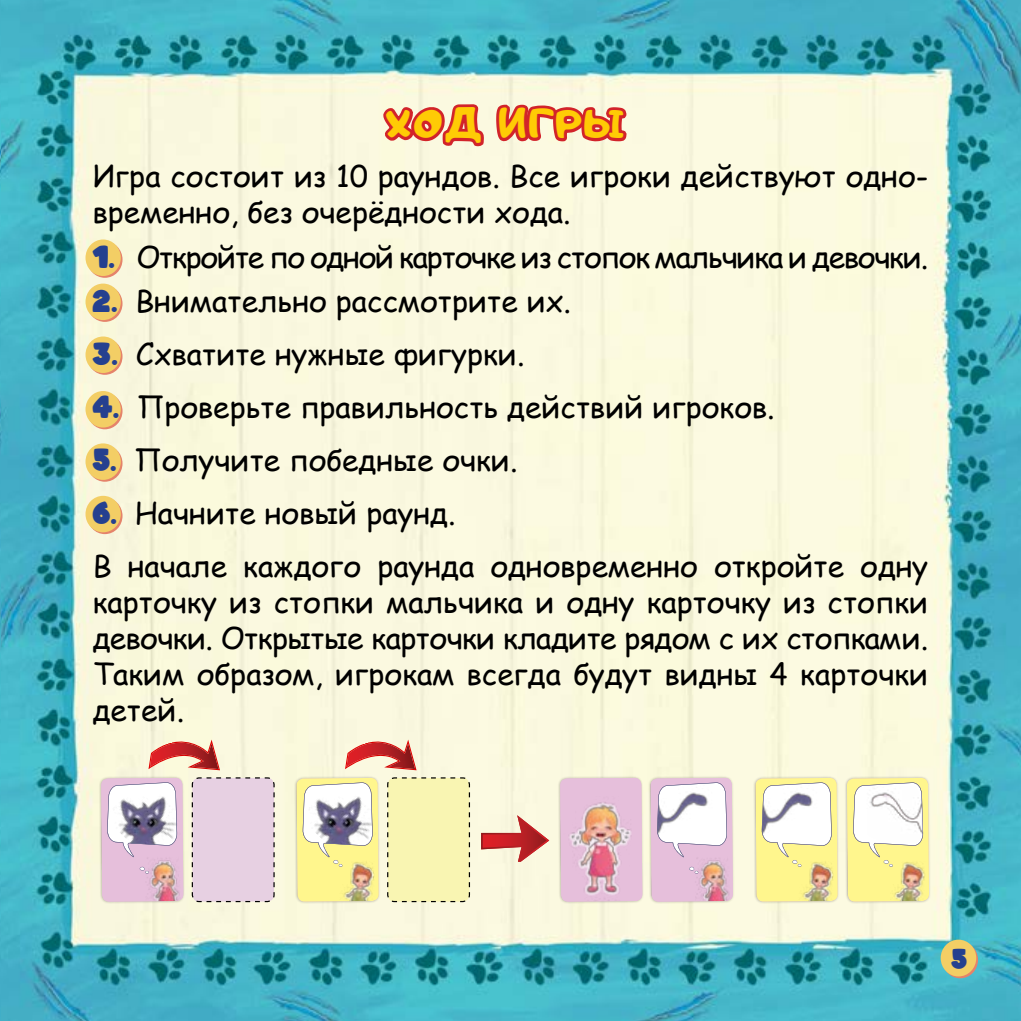
<style>
.page{position:relative;width:1021px;height:1021px;background:#fff}
.page>*{position:absolute;margin:0;border:0;box-sizing:border-box;transform-origin:0 0}
.t1{font:48px "Adigiana 2";letter-spacing:.05em;color:#ffcb05}
.t2{font:30px/36px "Comic Sans MS";color:#000}
.t3{font:30px "Comic Sans MS";letter-spacing:-.04em;color:#000}
.t4{font:27px "ARCO Cyrillic";color:#25408f}
.s1{font-family:"ARCO Cyrillic";color:#25408f}
.s2{font-family:"ARCO Cyrillic";font-size:24px;color:#25408f}
</style>
<div class="page">
<img style="left:0;top:0;width:1020px;height:1020px">
<svg style="left:942px;top:941px;width:36px;height:37px"></svg>
<div style="left:940px;top:939px;width:36px;height:37px;background:#f3ce65;border-radius:50%"></div>
<svg style="left:379px;top:0;width:250px;height:241px;background:#bbcbc1"></svg>
<img style="left:557px;top:775px;width:178px;height:129px">
<svg style="left:752px;top:775px;width:179px;height:129px"></svg>
<svg style="left:87px;top:241px;width:35px;height:37px"></svg>
<div style="left:85px;top:239px;width:36px;height:37px;background:#f3ce65;border-radius:50%"></div>
<svg style="left:87px;top:285px;width:35px;height:37px"></svg>
<div style="left:85px;top:283px;width:36px;height:37px;background:#f3ce65;border-radius:50%"></div>
<svg style="left:87px;top:338px;width:35px;height:37px"></svg>
<div style="left:85px;top:336px;width:36px;height:37px;background:#f3ce65;border-radius:50%"></div>
<svg style="left:87px;top:393px;width:35px;height:36px"></svg>
<div style="left:85px;top:391px;width:36px;height:36px;background:#f3ce65;border-radius:50%"></div>
<div style="left:87px;top:445px;width:35px;height:36px;background:#e5836a;border-radius:50%"></div>
<div style="left:85px;top:443px;width:36px;height:37px;background:#f3ce65;border-radius:50%"></div>
<svg style="left:87px;top:497px;width:35px;height:37px"></svg>
<div style="left:85px;top:496px;width:36px;height:36px;background:#f3ce65;border-radius:50%"></div>
<svg style="left:98px;top:775px;width:177px;height:129px;background:#dec9d5"></svg>
<svg style="left:294px;top:775px;width:176px;height:129px;background:#ebe5af"></svg>
<svg style="left:481px;top:815px;width:68px;height:46px;background:#e09e91"></svg>
<img style="left:148px;top:736px;width:72px;height:34px">
<img style="left:345px;top:736px;width:71px;height:34px">
<h1 class="t1" style="left:386px;top:98px;width:240px">ХОД ИГРЫ</h1>
<p class="t2" style="left:93px;top:157px;width:837px">Игра состоит из 10 раундов. Все игроки действуют одно&shy;временно, без очерёдности хода.</p>
<p class="t3" style="left:93px;top:234px;width:837px"><span class="s1">1</span><span class="s2">.</span> Откройте по одной карточке из стопок мальчика и девочки.</p>
<p class="t2" style="left:93px;top:282px;width:480px"><span class="s1">2</span><span class="s2">.</span> Внимательно рассмотрите их.</p>
<p class="t2" style="left:93px;top:335px;width:433px"><span class="s1">3</span><span class="s2">.</span> Схватите нужные фигурки.</p>
<p class="t2" style="left:93px;top:388px;width:683px"><span class="s1">4</span><span class="s2">.</span> Проверьте правильность действий игроков.</p>
<p class="t2" style="left:93px;top:441px;width:426px"><span class="s1">5</span><span class="s2">.</span> Получите победные очки.</p>
<p class="t2" style="left:93px;top:486px;width:837px;line-height:53.1px"><span class="s1">6</span><span class="s2">.</span> Начните новый раунд.<br>В начале каждого раунда одновременно откройте одну</p>
<p class="t2" style="left:93px;top:583px;width:837px;text-align:justify">карточку из стопки мальчика и одну карточку из стопки девочки. Открытые карточки кладите рядом с их стопками.<br>Таким образом, игрокам всегда будут видны 4 карточки детей.</p>
<p class="t4" style="left:951px;top:943px;width:18px">5</p>
</div>
